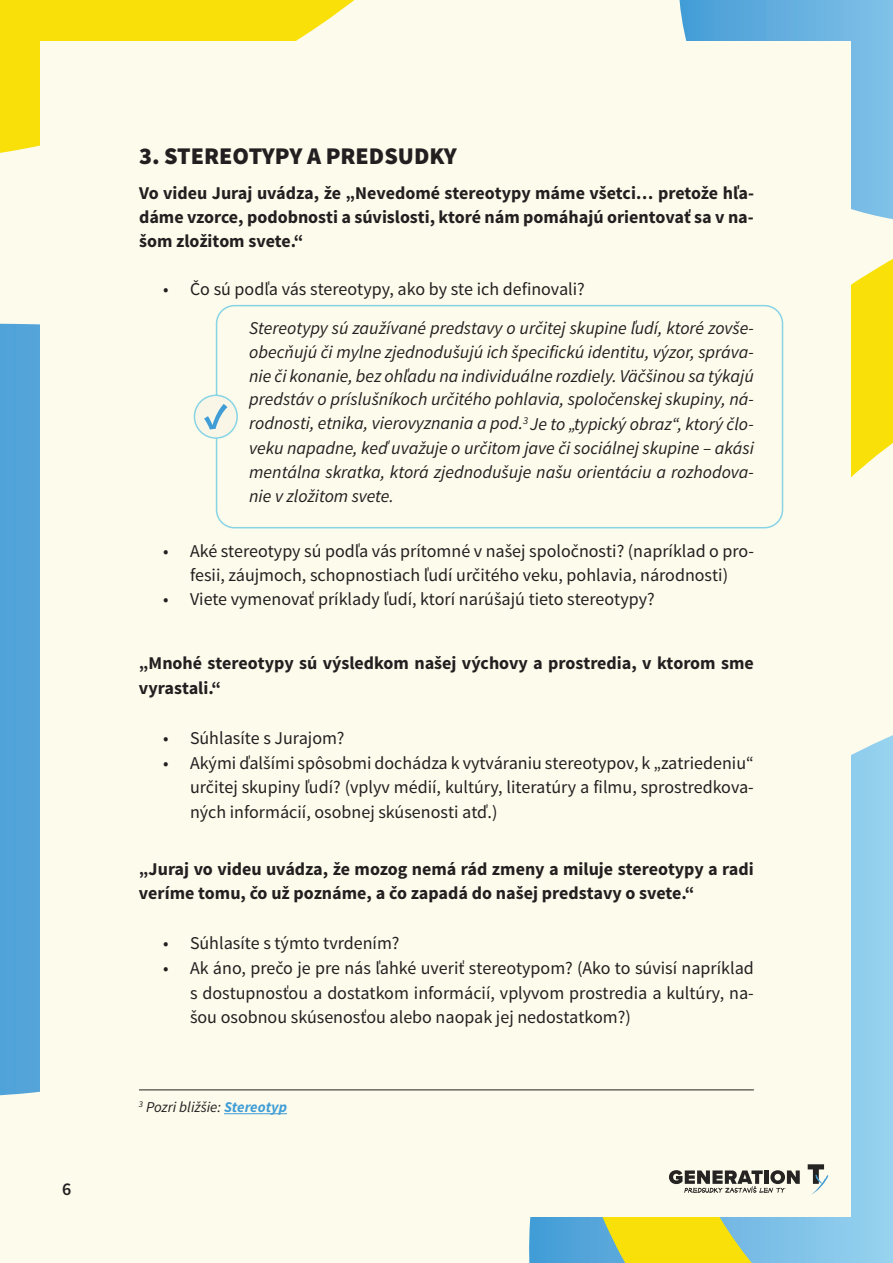
<style>
.page{position:relative;width:893px;height:1263px;background:#fdfbec}
.page>*{position:absolute;margin:0;border:0;box-sizing:border-box;transform-origin:0 0}
.t1{font:900 24px "Source Sans Pro";color:#231f20}
.t2{font:18px/24.8px "Source Sans Pro";color:#231f20;text-align:justify}
.t3{font:italic 18px/24px "Source Sans Pro";color:#231f20;text-align:justify}
.t4{font:700 18px/24px "Source Sans Pro";color:#231f20}
.t5{font:600 18px "Source Sans Pro";color:#231f20}
.t6{font:italic 15px "Source Sans Pro";color:#231f20}
.s1{font-weight:700;color:#409dd6}
</style>
<div class="page">
<div style="left:0;top:323px;width:40px;height:773px;background:#52a4d9"></div>
<svg style="left:679px;top:0;width:214px;height:153px;background:#6db4e1"></svg>
<svg style="left:529px;top:153px;width:364px;height:1110px"></svg>
<svg style="left:0;top:0;width:355px;height:153px;background:#f9e219"></svg>
<div style="left:41px;top:41px;width:810px;height:1175px;background:#fdfbec"></div>
<svg style="left:808px;top:1164px;width:20px;height:31px"></svg>
<svg style="left:669px;top:1170px;width:131px;height:23px"></svg>
<div style="left:216px;top:305px;width:567px;height:223px;border:2px solid #87d4e5;border-radius:18px"></div>
<div style="left:194px;top:395px;width:43px;height:43px;background:#f9f6e8;border-radius:50%"></div>
<div style="left:194px;top:395px;width:44px;height:44px;border:2px solid #87d4e5;border-radius:50%"></div>
<svg style="left:204px;top:404px;width:23px;height:25px"></svg>
<hr style="left:224px;top:1113px;width:63px;height:1px;background:#409dd6">
<hr style="left:139px;top:1089px;width:615px;height:1px;background:#231f20">
<p class="t5" style="left:62px;top:1177px;width:11px">6</p>
<h1 class="t1" style="left:139px;top:140px;width:319px">3. STEREOTYPY A PREDSUDKY</h1>
<p class="t4" style="left:139px;top:182px;width:616px;text-align:justify">Vo videu Juraj uvádza, že „Nevedomé stereotypy máme všetci… pretože hľa&shy;dáme vzorce, podobnosti a súvislosti, ktoré nám pomáhajú orientovať sa v na&shy;šom zložitom svete.“</p>
<p class="t2" style="left:163px;top:277px;width:423px">• Čo sú podľa vás stereotypy, ako by ste ich definovali?</p>
<p class="t3" style="left:249px;top:315px;width:506px">Stereotypy sú zaužívané predstavy o určitej skupine ľudí, ktoré zovše&shy;obecňujú či mylne zjednodušujú ich špecifickú identitu, výzor, správa&shy;nie či konanie, bez ohľadu na individuálne rozdiely. Väčšinou sa týkajú predstáv o príslušníkoch určitého pohlavia, spoločenskej skupiny, ná&shy;rodnosti, etnika, vierovyznania a pod.<sup>3</sup> Je to „typický obraz“, ktorý člo&shy;veku napadne, keď uvažuje o určitom jave či sociálnej skupine – akási mentálna skratka, ktorá zjednodušuje našu orientáciu a rozhodova&shy;nie v zložitom svete.</p>
<p class="t2" style="left:163px;top:539px;width:592px;line-height:24px;text-align:center">• Aké stereotypy sú podľa vás prítomné v našej spoločnosti? (napríklad o pro&shy;fesii, záujmoch, schopnostiach ľudí určitého veku, pohlavia, národnosti)</p>
<p class="t2" style="left:163px;top:587px;width:493px">• Viete vymenovať príklady ľudí, ktorí narúšajú tieto stereotypy?</p>
<p class="t4" style="left:139px;top:651px;width:616px;line-height:24.8px">„Mnohé stereotypy sú výsledkom našej výchovy a prostredia, v ktorom sme vyrastali.“</p>
<p class="t2" style="left:163px;top:726px;width:183px">• Súhlasíte s Jurajom?</p>
<p class="t2" style="left:190px;top:750px;width:565px;text-indent:-27px">• Akými ďalšími spôsobmi dochádza k vytváraniu stereotypov, k „zatriedeniu“ určitej skupiny ľudí? (vplyv médií, kultúry, literatúry a filmu, sprostredkova&shy;ných informácií, osobnej skúsenosti atď.)</p>
<p class="t4" style="left:139px;top:857px;width:616px;line-height:24.8px">„Juraj vo videu uvádza, že mozog nemá rád zmeny a miluje stereotypy a radi veríme tomu, čo už poznáme, a čo zapadá do našej predstavy o svete.“</p>
<p class="t2" style="left:163px;top:931px;width:238px">• Súhlasíte s týmto tvrdením?</p>
<p class="t2" style="left:190px;top:956px;width:565px;text-indent:-27px">• Ak áno, prečo je pre nás ľahké uveriť stereotypom? (Ako to súvisí napríklad s dostupnosťou a dostatkom informácií, vplyvom prostredia a kultúry, na&shy;šou osobnou skúsenosťou alebo naopak jej nedostatkom?)</p>
<p class="t6" style="left:139px;top:1098px;width:150px"><sup>3</sup> Pozri bližšie: <span class="s1">Stereotyp</span></p>
</div>
